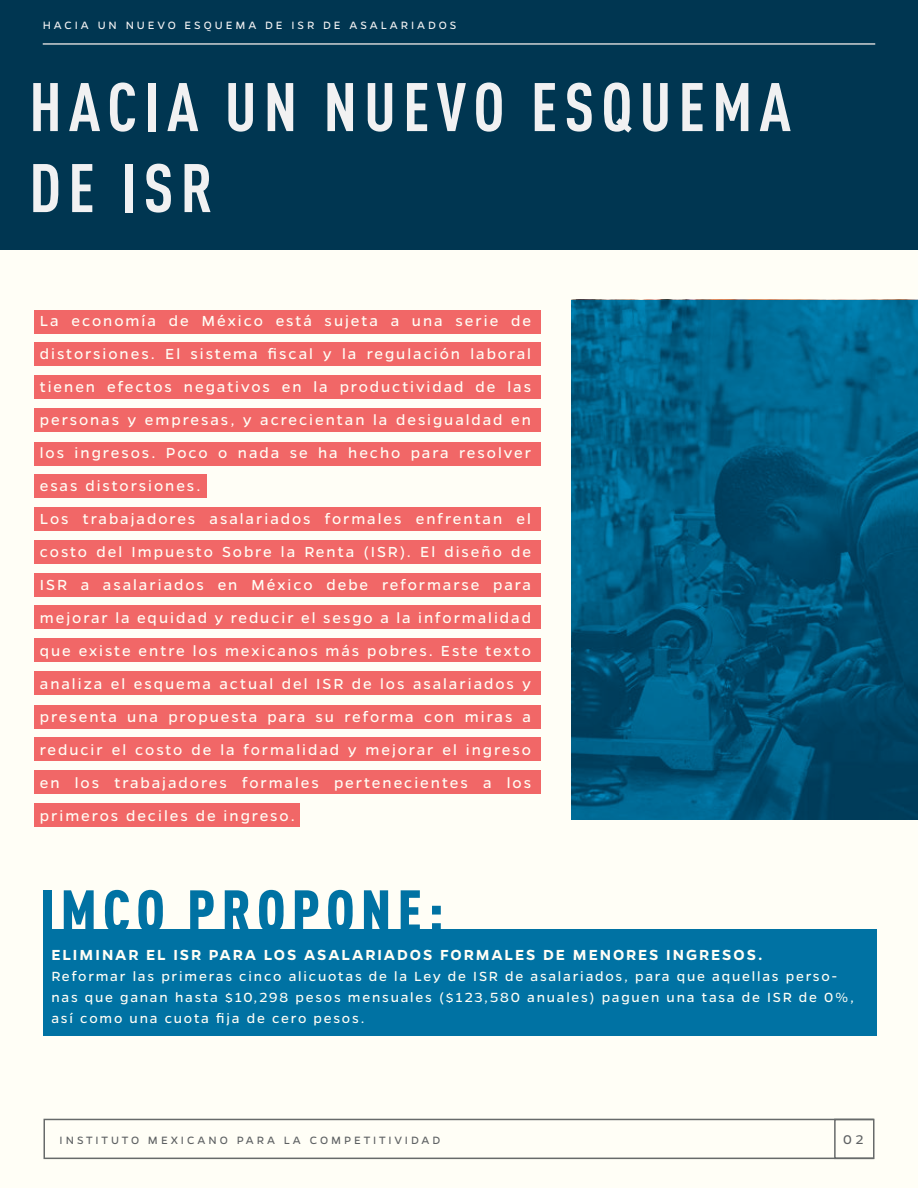
<style>
.page{position:relative;width:918px;height:1188px;background:#fffef6}
.page>*{position:absolute;margin:0;border:0;box-sizing:border-box;transform-origin:0 0}
.t1{font:700 67.5px/81px "DIN Cond";letter-spacing:.105em;color:#f1f1f2}
.t2{font:900 58.5px "DIN Cond";letter-spacing:.105em;color:#0072a3}
.t3{font:16.5px/33px "Gentona";letter-spacing:.12em;color:#fffef6}
.t4{font:600 16.5px "Gentona";letter-spacing:.115em;color:#fffef6}
.t5{font:15px/21px "Gentona";letter-spacing:.12em;color:#fffef6}
.t6{font:14.25px "Gentona";color:#5e6163}
.t7{font:12px "Gentona";letter-spacing:.245em;color:#5e6163}
.t8{font:12px "Gentona";letter-spacing:.245em;color:#f1f1f2}
</style>
<div class="page">
<div style="left:43px;top:929px;width:834px;height:106px;background:#0072a3"></div>
<div style="left:34px;top:310px;width:506px;height:23px;background:#f16464"></div>
<div style="left:34px;top:343px;width:506px;height:23px;background:#f16464"></div>
<div style="left:34px;top:376px;width:506px;height:23px;background:#f16464"></div>
<div style="left:34px;top:408px;width:506px;height:24px;background:#f16464"></div>
<div style="left:34px;top:442px;width:506px;height:24px;background:#f16464"></div>
<div style="left:34px;top:475px;width:173px;height:23px;background:#f16464"></div>
<div style="left:34px;top:508px;width:506px;height:23px;background:#f16464"></div>
<div style="left:34px;top:540px;width:506px;height:24px;background:#f16464"></div>
<div style="left:34px;top:573px;width:506px;height:23px;background:#f16464"></div>
<div style="left:34px;top:606px;width:506px;height:23px;background:#f16464"></div>
<div style="left:34px;top:639px;width:506px;height:23px;background:#f16464"></div>
<div style="left:34px;top:671px;width:506px;height:24px;background:#f16464"></div>
<div style="left:34px;top:705px;width:506px;height:24px;background:#f16464"></div>
<div style="left:34px;top:738px;width:506px;height:23px;background:#f16464"></div>
<div style="left:34px;top:771px;width:506px;height:23px;background:#f16464"></div>
<div style="left:34px;top:803px;width:265px;height:24px;background:#f16464"></div>
<div style="left:0;top:0;width:918px;height:250px;background:#003651"></div>
<div style="left:44px;top:1119px;width:831px;height:40px;border:2px solid #676a6a"></div>
<div style="left:834px;top:1119px;width:40px;height:40px;border:2px solid #676a6a"></div>
<svg style="left:571px;top:300px;width:347px;height:520px;background:#00597e"></svg>
<hr style="left:43px;top:43px;width:832px;height:2px;background:#d1d3d4">
<p class="t8" style="left:43px;top:18px;width:415px">HACIA UN NUEVO ESQUEMA DE ISR DE ASALARIADOS</p>
<h1 class="t1" style="left:29px;top:65px;width:763px">HACIA UN NUEVO ESQUEMA<br>DE ISR</h1>
<p class="t3" style="left:40px;top:304px;width:493px">La economía de México está sujeta a una serie de distorsiones. El sistema fiscal y la regulación laboral tienen efectos negativos en la productividad de las personas y empresas, y acrecientan la desigualdad en los ingresos. Poco o nada se ha hecho para resolver esas distorsiones.<br>Los trabajadores asalariados formales enfrentan el costo del Impuesto Sobre la Renta (ISR). El diseño de ISR a asalariados en México debe reformarse para mejorar la equidad y reducir el sesgo a la informalidad que existe entre los mexicanos más pobres. Este texto analiza el esquema actual del ISR de los asalariados y presenta una propuesta para su reforma con miras a reducir el costo de la formalidad y mejorar el ingreso en los trabajadores formales pertenecientes a los primeros deciles de ingreso.</p>
<h2 class="t2" style="left:40px;top:874px;width:406px">IMCO PROPONE:</h2>
<p class="t4" style="left:51px;top:946px;width:713px">ELIMINAR EL ISR PARA LOS ASALARIADOS FORMALES DE MENORES INGRESOS.</p>
<p class="t5" style="left:51px;top:966px;width:804px">Reformar las primeras cinco alicuotas de la Ley de ISR de asalariados, para que aquellas perso&shy;nas que ganan hasta $10,298 pesos mensuales ($123,580 anuales) paguen una tasa de ISR de 0%, así como una cuota fija de cero pesos.</p>
<p class="t7" style="left:60px;top:1134px;width:382px">INSTITUTO MEXICANO PARA LA COMPETITIVIDAD</p>
<p class="t6" style="left:843px;top:1132px;width:21px">0 2</p>
</div>
